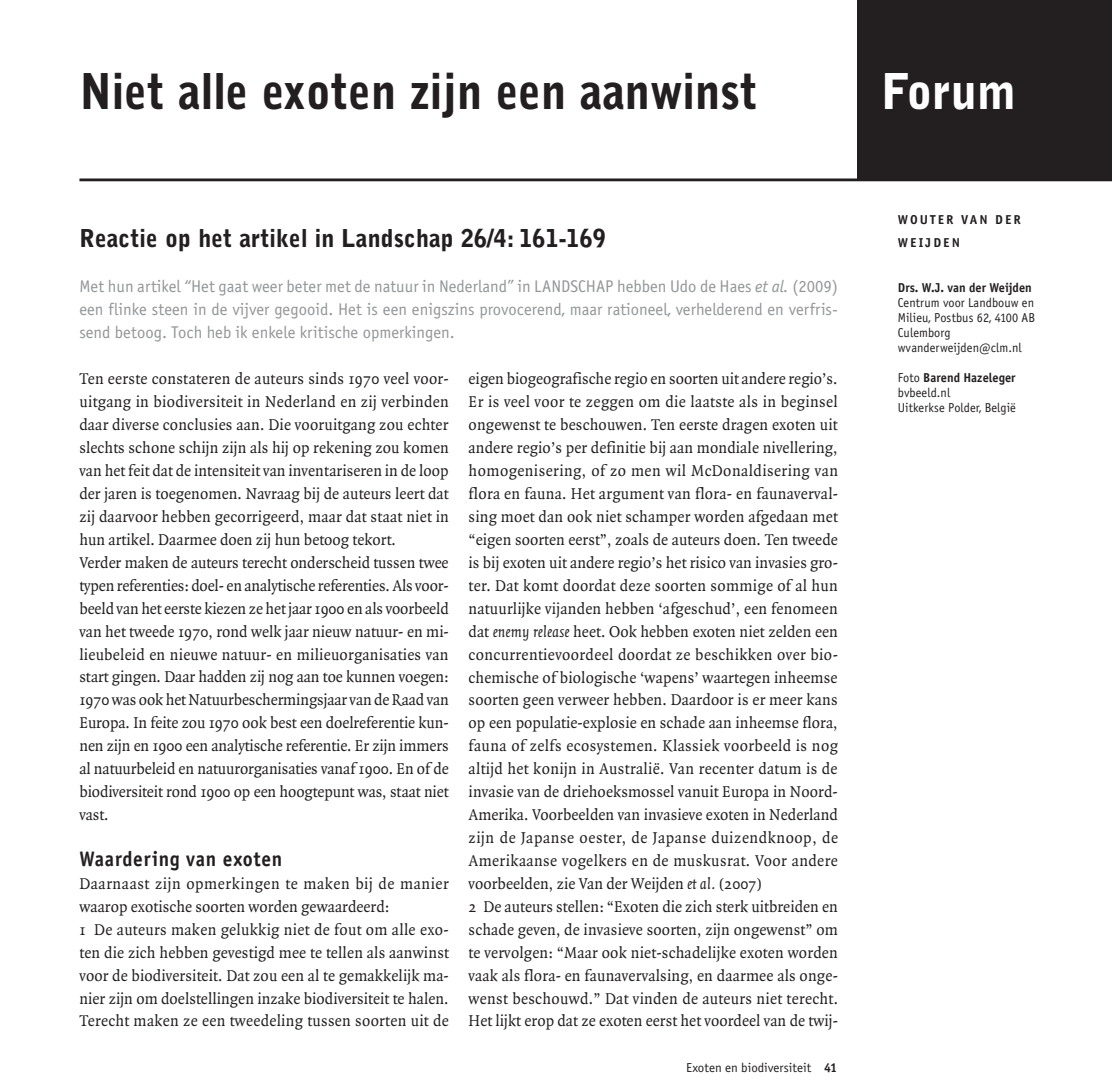
<style>
.page{position:relative;width:1112px;height:1092px;background:#fff}
.page>*{position:absolute;margin:0;border:0;box-sizing:border-box;transform-origin:0 0}
.Hoofdkop{font:900 49px "Bell Gothic";color:#231f20;scale:.92 1}
.Hoofdkop-2{font:900 49px "Bell Gothic";letter-spacing:.005em;color:#fff;scale:.95 1}
.Hoofdkop_ondertitel{font:900 24.5px "Bell Gothic";letter-spacing:.005em;color:#231f20;scale:.95 1}
.Tussen_1_zwart{font:21px "Officina Sans Bold ITC";letter-spacing:.04em;color:#231f20;scale:.92 1}
.Lead{font:16.97px/22.9px "Officina Sans ITC";color:#939598;text-align:justify}
.platte_tekst{font:16.8px/22.9px "Quadraat OT";letter-spacing:.005em;color:#231f20;text-align:justify;scale:.95 1}
.Bijschriften_auteurs{font:12.95px/15px "Officina Sans ITC";letter-spacing:.005em;color:#231f20;scale:.95 1}
.footer_regular{font:12.95px "Officina Sans ITC";color:#231f20}
.Auteurs{font:12.95px/22.9px "Officina Sans Bold ITC";letter-spacing:.16em;color:#231f20}
.Bijschriften_auteurs-2{font:12.95px "Officina Sans Bold ITC";letter-spacing:.005em;color:#231f20;scale:.95 1}
.s1{font-style:italic}
.s2{font-family:"Officina Sans Bold ITC"}
.s3{font-family:"Officina Sans ITC"}
</style>
<div class="page">
<div style="left:857px;top:0;width:254px;height:179px;background:#231f20"></div>
<hr style="left:79px;top:178px;width:1032px;height:3px;background:#231f20">
<p class="Hoofdkop" style="left:79px;top:63px;width:738px">Niet alle exoten zijn een aanwinst</p>
<p class="Hoofdkop-2" style="left:881px;top:63px;width:143px">Forum</p>
<p class="Hoofdkop_ondertitel" style="left:79px;top:223px;width:555px">Reactie op het artikel in Landschap 26/4: 161-169</p>
<p class="Lead" style="left:79px;top:275px;width:759px">Met hun artikel “Het gaat weer beter met de natuur in Nederland” in LANDSCHAP hebben Udo de Haes <span class="s1">et al.</span> (2009) een flinke steen in de vijver gegooid. Het is een enigszins provocerend, maar rationeel, verhelderend en verfris&shy;send betoog. Toch heb ik enkele kritische opmerkingen.</p>
<p class="platte_tekst" style="left:79px;top:367px;width:390px">Ten eerste constateren de auteurs sinds 1970 veel voor&shy;uitgang in biodiversiteit in Nederland en zij verbinden daar diverse conclusies aan. Die vooruitgang zou echter slechts schone schijn zijn als hij op rekening zou komen van het feit dat de intensiteit van inventariseren in de loop der jaren is toegenomen. Navraag bij de auteurs leert dat zij daarvoor hebben gecorrigeerd, maar dat staat niet in hun artikel. Daarmee doen zij hun betoog tekort.</p>
<p class="platte_tekst" style="left:79px;top:551px;width:390px">Verder maken de auteurs terecht onderscheid tussen twee typen referenties: doel- en analytische referenties. Als voor&shy;beeld van het eerste kiezen ze het jaar 1900 en als voorbeeld van het tweede 1970, rond welk jaar nieuw natuur- en mi&shy;lieubeleid en nieuwe natuur- en milieuorganisaties van start gingen. Daar hadden zij nog aan toe kunnen voegen:<br>1970 was ook het Natuurbeschermingsjaar van de Raad van Europa. In feite zou 1970 ook best een doelreferentie kun&shy;nen zijn en 1900 een analytische referentie. Er zijn immers al natuurbeleid en natuurorganisaties vanaf 1900. En of de biodiversiteit rond 1900 op een hoogtepunt was, staat niet vast.</p>
<p class="Tussen_1_zwart" style="left:79px;top:845px;width:222px">Waardering van exoten</p>
<p class="platte_tekst" style="left:79px;top:872px;width:390px">Daarnaast zijn opmerkingen te maken bij de manier waarop exotische soorten worden gewaardeerd:</p>
<p class="platte_tekst" style="left:79px;top:918px;width:390px">1 De auteurs maken gelukkig niet de fout om alle exo&shy;ten die zich hebben gevestigd mee te tellen als aanwinst voor de biodiversiteit. Dat zou een al te gemakkelijk ma&shy;nier zijn om doelstellingen inzake biodiversiteit te halen.<br>Terecht maken ze een tweedeling tussen soorten uit de</p>
<p class="platte_tekst" style="left:468px;top:367px;width:390px">eigen biogeografische regio en soorten uit andere regio’s.<br>Er is veel voor te zeggen om die laatste als in beginsel ongewenst te beschouwen. Ten eerste dragen exoten uit andere regio’s per definitie bij aan mondiale nivellering, homogenisering, of zo men wil McDonaldisering van flora en fauna. Het argument van flora- en faunaverval&shy;sing moet dan ook niet schamper worden afgedaan met “eigen soorten eerst”, zoals de auteurs doen. Ten tweede is bij exoten uit andere regio’s het risico van invasies gro&shy;ter. Dat komt doordat deze soorten sommige of al hun natuurlijke vijanden hebben ‘afgeschud’, een fenomeen dat <span class="s1">enemy release</span> heet. Ook hebben exoten niet zelden een concurrentievoordeel doordat ze beschikken over bio&shy;chemische of biologische ‘wapens’ waartegen inheemse soorten geen verweer hebben. Daardoor is er meer kans op een populatie-explosie en schade aan inheemse flora, fauna of zelfs ecosystemen. Klassiek voorbeeld is nog altijd het konijn in Australië. Van recenter datum is de invasie van de driehoeksmossel vanuit Europa in Noord-Amerika. Voorbeelden van invasieve exoten in Nederland zijn de Japanse oester, de Japanse duizendknoop, de Amerikaanse vogelkers en de muskusrat. Voor andere voorbeelden, zie Van der Weijden <span class="s1">et al.</span> (2007)</p>
<p class="platte_tekst" style="left:468px;top:895px;width:390px">2 De auteurs stellen: “Exoten die zich sterk uitbreiden en schade geven, de invasieve soorten, zijn ongewenst” om te vervolgen: “Maar ook niet-schadelijke exoten worden vaak als flora- en faunavervalsing, en daarmee als onge&shy;wenst beschouwd.” Dat vinden de auteurs niet terecht.<br>Het lijkt erop dat ze exoten eerst het voordeel van de twij-</p>
<p class="footer_regular" style="left:686px;top:1060px;width:152px">Exoten en biodiversiteit <span class="s2">41</span></p>
<p class="Auteurs" style="left:897px;top:208px;width:124px">WOUTER VAN DER<br>WEIJDEN</p>
<p class="Bijschriften_auteurs" style="left:897px;top:280px;width:146px"><span class="s2">Drs. W.J. van der Weijden<br></span>Centrum voor Landbouw en<br>Milieu, Postbus 62, 4100 AB<br>Culemborg</p>
<p class="Bijschriften_auteurs" style="left:897px;top:340px;width:132px">wvanderweijden@clm.nl</p>
<p class="Bijschriften_auteurs-2" style="left:897px;top:369px;width:125px"><span class="s3">Foto</span> Barend Hazeleger</p>
<p class="Bijschriften_auteurs" style="left:897px;top:385px;width:57px">bvbeeld.nl</p>
<p class="Bijschriften_auteurs" style="left:897px;top:400px;width:126px">Uitkerkse Polder, België</p>
</div>
